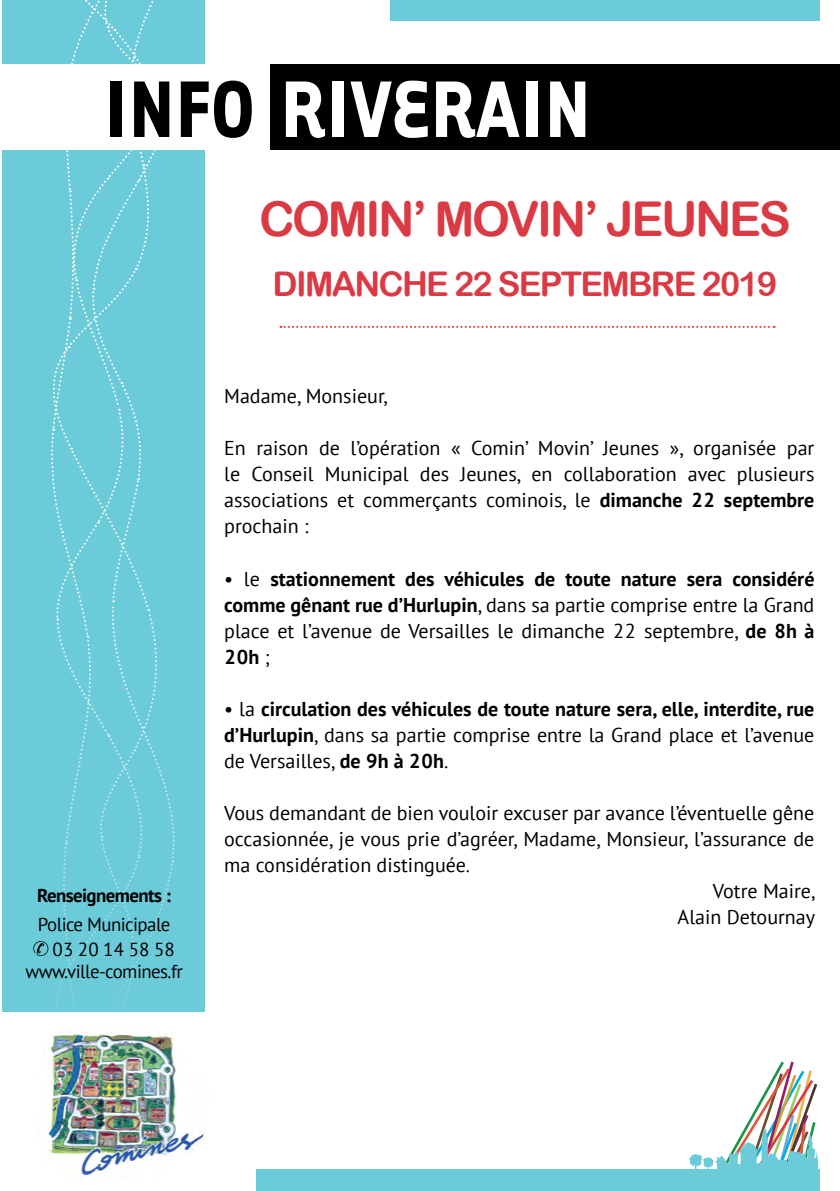
<style>
.page{position:relative;width:840px;height:1191px;background:#fff}
.page>*{position:absolute;margin:0;border:0;box-sizing:border-box;transform-origin:0 0}
.t1{font:700 condensed 92.4px "Tarzana";color:#fff}
.t2{font:48px "Arial Rounded MT Bold";letter-spacing:-.05em;color:#da3a43}
.t3{font:34px "Arial Rounded MT Bold";letter-spacing:-.05em;color:#da3a43}
.t4{font:20px/26px "PT Sans";color:#000;text-align:justify}
.t5{font:700 20px/26px "PT Sans";color:#000;text-align:justify}
.t6{font:18.8px/25px "PT Sans";letter-spacing:-.03em;color:#000;text-align:right}
.t7{font:700 18.8px "PT Sans";letter-spacing:-.03em;color:#000}
.s1{color:#000}
.s2{font-weight:700}
.s3{font-weight:400}
</style>
<div class="page">
<svg style="left:689px;top:1061px;width:130px;height:108px"></svg>
<div style="left:2px;top:0;width:203px;height:1011px;background:#6ccbd9"></div>
<div style="left:257px;top:1169px;width:562px;height:22px;background:#6ccbd9"></div>
<div style="left:390px;top:0;width:429px;height:20px;background:#6ccbd9"></div>
<img style="left:48px;top:1051px;width:158px;height:126px">
<svg style="left:33px;top:0;width:144px;height:1051px"></svg>
<div style="left:270px;top:65px;width:569px;height:85px;background:#000"></div>
<div style="left:0;top:65px;width:266px;height:85px;background:#fff"></div>
<svg style="left:280px;top:326px;width:494px;height:2px"></svg>
<h1 class="t1" style="left:103px;top:51px;width:446px"><span class="s1">INFO</span> RIVERAIN</h1>
<p class="t7" style="left:37px;top:883px;width:135px">Renseignements :</p>
<p class="t6" style="left:38px;top:911px;width:139px">Police Municipale<br>03 20 14 58 58</p>
<p class="t6" style="left:26px;top:958px;width:159px">www.ville-comines.fr</p>
<h2 class="t2" style="left:259px;top:191px;width:533px">COMIN’ MOVIN’ JEUNES</h2>
<h3 class="t3" style="left:272px;top:263px;width:506px">DIMANCHE 22 SEPTEMBRE 2019</h3>
<p class="t4" style="left:224px;top:383px;width:165px">Madame, Monsieur,</p>
<p class="t4" style="left:224px;top:435px;width:591px">En raison de l’opération « Comin’ Movin’ Jeunes », organisée par le Conseil Municipal des Jeunes, en collaboration avec plusieurs associations et commerçants cominois, le <span class="s2">dimanche 22 septembre </span>prochain :</p>
<p class="t4" style="left:224px;top:565px;width:591px">• le <span class="s2">stationnement des véhicules de toute nature sera considéré comme gênant rue d’Hurlupin</span>, dans sa partie comprise entre la Grand place et l’avenue de Versailles le dimanche 22 septembre, <span class="s2">de 8h à 20h</span> ;</p>
<p class="t5" style="left:224px;top:695px;width:591px"><span class="s3">• la</span> circulation des véhicules de toute nature sera, elle, interdite, rue d’Hurlupin<span class="s3">, dans sa partie comprise entre la Grand place et l’avenue de Versailles,</span> de 9h à 20h<span class="s3">.</span></p>
<p class="t4" style="left:224px;top:799px;width:591px">Vous demandant de bien vouloir excuser par avance l’éventuelle gêne</p>
<p class="t4" style="left:224px;top:825px;width:591px">occasionnée, je vous prie d’agréer, Madame, Monsieur, l’assurance de</p>
<p class="t4" style="left:224px;top:851px;width:247px">ma considération distinguée.</p>
<p class="t4" style="left:712px;top:877px;width:103px">Votre Maire,</p>
<p class="t4" style="left:677px;top:903px;width:139px">Alain Detournay</p>
</div>
